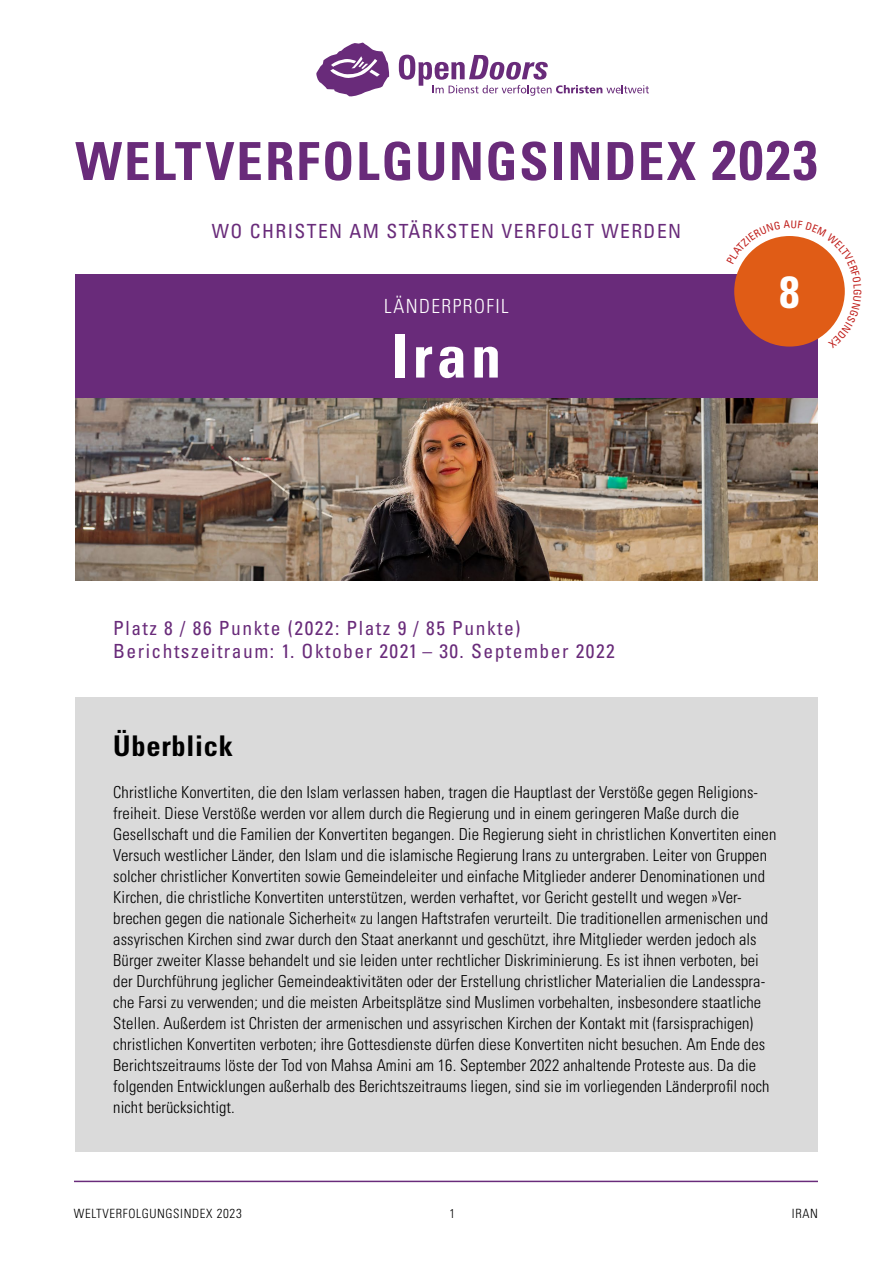
<style>
.page{position:relative;width:893px;height:1263px;background:#fff}
.page>*{position:absolute;margin:0;border:0;box-sizing:border-box;transform-origin:0 0}
.t1{font:700 condensed 60px "Univers LT Std";color:#fff}
.t2{font:700 condensed 52.5px "Univers LT Std";letter-spacing:.035em;color:#692b7a}
.t3{font:700 condensed 45px "Univers LT Std";color:#fff}
.t4{font:700 condensed 28.5px "Univers LT Std";letter-spacing:.025em;color:#000}
.t5{font:condensed 19.5px/23.4px "Univers LT Std";letter-spacing:.075em;color:#692b7a}
.t6{font:300 condensed 19.5px "Univers LT Std";letter-spacing:.075em;color:#fff}
.t7{font:300 condensed 16.5px/21px "Univers LT Std";letter-spacing:.005em;color:#000}
.t8{font:300 condensed 12.75px "Univers LT Std";letter-spacing:.05em;color:#000}
.s1{font-size:55.5px}
.s2{font-size:13.05px}
</style>
<div class="page">
<hr style="left:74px;top:1181px;width:744px;height:1px;background:#692b7a">
<img style="left:75px;top:398px;width:743px;height:183px">
<div style="left:75px;top:697px;width:743px;height:67px;background:#dadada"></div>
<div style="left:75px;top:760px;width:743px;height:392px;background:#dadada"></div>
<div style="left:75px;top:275px;width:743px;height:123px;background:#692b7a"></div>
<svg style="left:399px;top:55px;width:250px;height:41px"></svg>
<svg style="left:316px;top:43px;width:73px;height:54px"></svg>
<svg style="left:726px;top:236px;width:119px;height:111px"></svg>
<h2 class="t2" style="left:75px;top:129px;width:744px">WELTVERFOLGUNGSINDEX <span class="s1">2023</span></h2>
<p class="t5" style="left:212px;top:219px;width:471px">WO CHRISTEN AM STÄRKSTEN VERFOLGT WERDEN</p>
<p class="t6" style="left:384px;top:294px;width:126px">LÄNDERPROFIL</p>
<h1 class="t1" style="left:392px;top:319px;width:111px">Iran</h1>
<p class="t5" style="left:113px;top:616px;width:503px">Platz 8 / 86 Punkte (2022: Platz 9 / 85 Punkte)<br>Berichtszeitraum: 1. Oktober 2021 – 30. September 2022</p>
<h3 class="t3" style="left:779px;top:264px;width:21px">8</h3>
<h3 class="t4" style="left:113px;top:728px;width:121px">Überblick</h3>
<p class="t7" style="left:113px;top:782px;width:665px">Christliche Konvertiten, die den Islam verlassen haben, tragen die Hauptlast der Verstöße gegen Religions&shy;freiheit. Diese Verstöße werden vor allem durch die Regierung und in einem geringeren Maße durch die Gesellschaft und die Familien der Konvertiten begangen. Die Regierung sieht in christlichen Konvertiten einen Versuch westlicher Länder, den Islam und die islamische Regierung Irans zu untergraben. Leiter von Gruppen solcher christlicher Konvertiten sowie Gemeindeleiter und einfache Mitglieder anderer Denominationen und Kirchen, die christliche Konvertiten unterstützen, werden verhaftet, vor Gericht gestellt und wegen »Ver&shy;brechen gegen die nationale Sicherheit« zu langen Haftstrafen verurteilt. Die traditionellen armenischen und assyrischen Kirchen sind zwar durch den Staat anerkannt und geschützt, ihre Mitglieder werden jedoch als Bürger zweiter Klasse behandelt und sie leiden unter rechtlicher Diskriminierung. Es ist ihnen verboten, bei der Durchführung jeglicher Gemeindeaktivitäten oder der Erstellung christlicher Materialien die Landesspra&shy;che Farsi zu verwenden; und die meisten Arbeitsplätze sind Muslimen vorbehalten, insbesondere staatliche Stellen. Außerdem ist Christen der armenischen und assyrischen Kirchen der Kontakt mit (farsisprachigen) christlichen Konvertiten verboten; ihre Gottesdienste dürfen diese Konvertiten nicht besuchen. Am Ende des Berichtszeitraums löste der Tod von Mahsa Amini am 16. September 2022 anhaltende Proteste aus. Da die folgenden Entwicklungen außerhalb des Berichtszeitraums liegen, sind sie im vorliegenden Länderprofil noch nicht berücksichtigt.</p>
<p class="t8" style="left:74px;top:1206px;width:169px">WELTVERFOLGUNGSINDEX <span class="s2">2023</span></p>
<p class="t8" style="left:449px;top:1206px;width:7px">1</p>
<p class="t8" style="left:792px;top:1206px;width:27px">IRAN</p>
</div>
